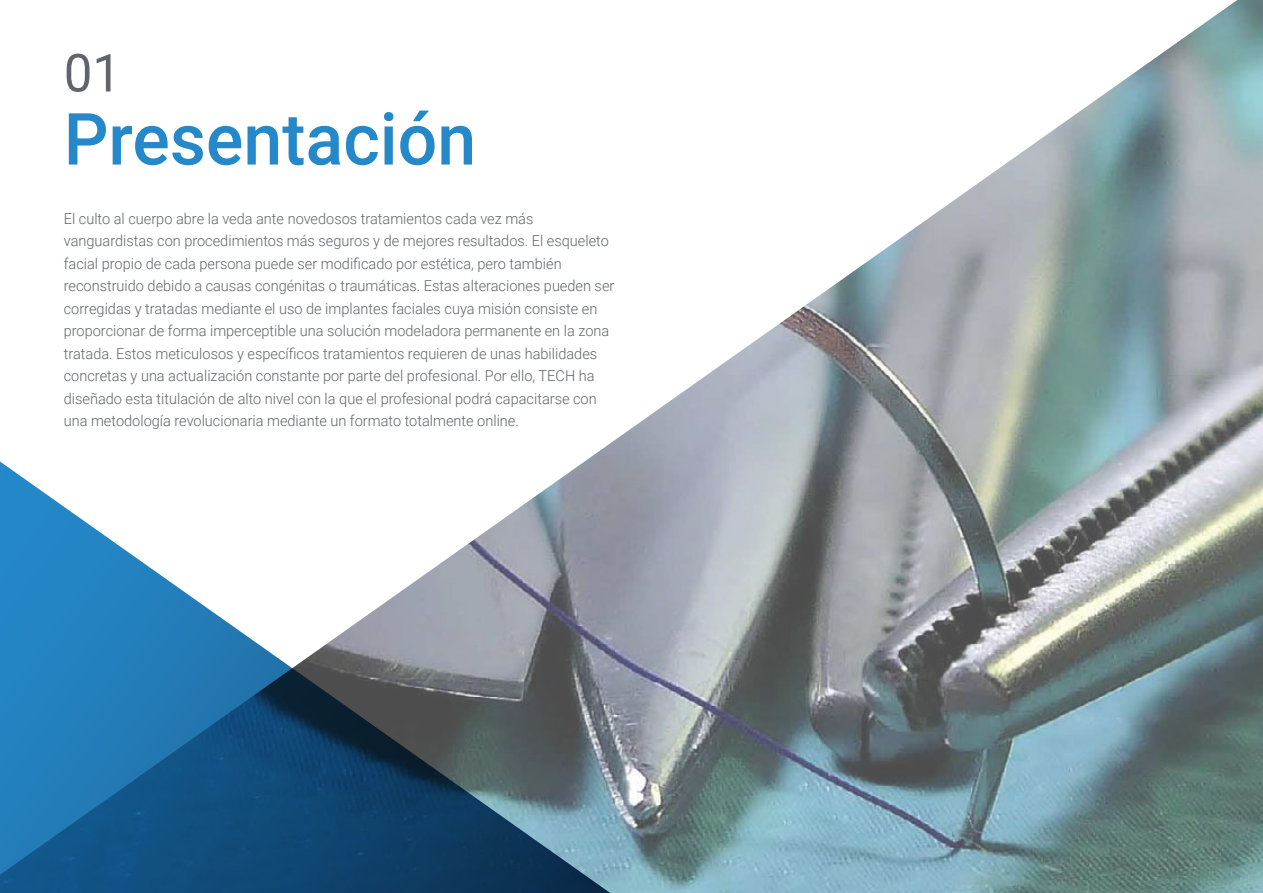
<style>
.page{position:relative;width:1263px;height:893px;background:#fff}
.page>*{position:absolute;margin:0;border:0;box-sizing:border-box;transform-origin:0 0}
.t1{font:500 72px "Roboto";color:#2488c9}
.t2{font:52.5px "Roboto";color:#61646a}
.t3{font:300 15px/22.5px "Roboto";color:#61646a}
</style>
<div class="page">
<img style="left:607px;top:0;width:656px;height:893px">
<svg style="left:0;top:446px;width:640px;height:447px"></svg>
<h2 class="t2" style="left:64px;top:36px;width:59px">01</h2>
<h1 class="t1" style="left:64px;top:89px;width:414px">Presentación</h1>
<p class="t3" style="left:64px;top:207px;width:552px">El culto al cuerpo abre la veda ante novedosos tratamientos cada vez más vanguardistas con procedimientos más seguros y de mejores resultados. El esqueleto facial propio de cada persona puede ser modificado por estética, pero también reconstruido debido a causas congénitas o traumáticas. Estas alteraciones pueden ser corregidas y tratadas mediante el uso de implantes faciales cuya misión consiste en proporcionar de forma imperceptible una solución modeladora permanente en la zona tratada. Estos meticulosos y específicos tratamientos requieren de unas habilidades concretas y una actualización constante por parte del profesional. Por ello, TECH ha diseñado esta titulación de alto nivel con la que el profesional podrá capacitarse con una metodología revolucionaria mediante un formato totalmente online.</p>
</div>
